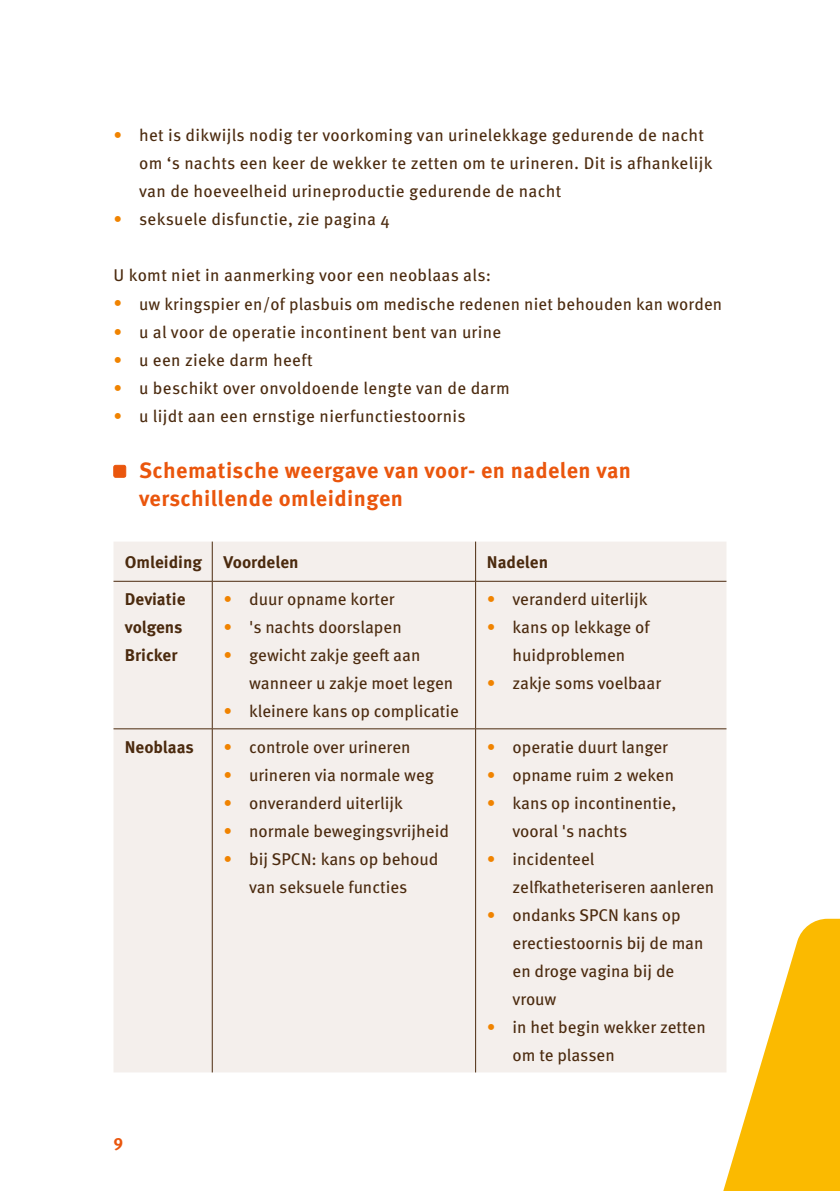
<style>
.page{position:relative;width:840px;height:1191px;background:#fff}
.page>*{position:absolute;margin:0;border:0;box-sizing:border-box;transform-origin:0 0}
.t1{font:700 22px/28px "Meta Pro";letter-spacing:.02em;color:#ea560d}
.t2{font:17px/28px "Meta Pro";color:#4b2a0e}
.t3{font:17px/28px "Meta Pro";letter-spacing:.02em;color:#4b2a0e}
.t4{font:700 17px/28px "Meta Pro";color:#4b2a0e}
.t5{font:700 17px "Meta Pro";color:#ea560d}
.s1{color:#f08300}
</style>
<div class="page">
<svg style="left:723px;top:918px;width:116px;height:273px"></svg>
<div style="left:114px;top:465px;width:12px;height:12px;background:#ea560d;border-radius:2px"></div>
<div style="left:113px;top:465px;width:13px;height:12px;border:1px solid #ea560d;border-radius:2px"></div>
<div style="left:113px;top:541px;width:613px;height:531px;background:#f4efec"></div>
<hr style="left:212px;top:541px;width:1px;height:40px;background:#4b2a0e">
<hr style="left:475px;top:541px;width:1px;height:40px;background:#4b2a0e">
<hr style="left:113px;top:581px;width:99px;height:1px;background:#4b2a0e">
<hr style="left:212px;top:581px;width:263px;height:1px;background:#4b2a0e">
<hr style="left:212px;top:581px;width:1px;height:147px;background:#4b2a0e">
<hr style="left:475px;top:581px;width:251px;height:1px;background:#4b2a0e">
<hr style="left:475px;top:581px;width:1px;height:147px;background:#4b2a0e">
<hr style="left:113px;top:728px;width:99px;height:1px;background:#4b2a0e">
<hr style="left:212px;top:728px;width:263px;height:1px;background:#4b2a0e">
<hr style="left:212px;top:729px;width:1px;height:343px;background:#4b2a0e">
<hr style="left:475px;top:728px;width:251px;height:1px;background:#4b2a0e">
<hr style="left:475px;top:729px;width:1px;height:343px;background:#4b2a0e">
<p class="t3" style="left:139px;top:120px;width:574px;text-indent:-26px"><span class="s1">•</span> het is dikwijls nodig ter voorkoming van urinelekkage gedurende de nacht om ‘s nachts een keer de wekker te zetten om te urineren. Dit is afhankelijk van de hoeveelheid urineproductie gedurende de nacht</p>
<p class="t3" style="left:113px;top:204px;width:278px"><span class="s1">•</span> seksuele disfunctie, zie pagina 4</p>
<p class="t3" style="left:113px;top:260px;width:379px">U komt niet in aanmerking voor een neoblaas als:</p>
<p class="t2" style="left:113px;top:288px;width:610px"><span class="s1">•</span> uw kringspier en/of plasbuis om medische redenen niet behouden kan worden</p>
<p class="t3" style="left:113px;top:316px;width:389px"><span class="s1">•</span> u al voor de operatie incontinent bent van urine</p>
<p class="t3" style="left:113px;top:344px;width:201px"><span class="s1">•</span> u een zieke darm heeft</p>
<p class="t3" style="left:113px;top:372px;width:397px"><span class="s1">•</span> u beschikt over onvoldoende lengte van de darm</p>
<p class="t3" style="left:113px;top:400px;width:353px"><span class="s1">•</span> u lijdt aan een ernstige nierfunctiestoornis</p>
<p class="t1" style="left:139px;top:454px;width:493px">Schematische weergave van voor- en nadelen van verschillende omleidingen</p>
<p class="t4" style="left:125px;top:547px;width:79px">Omleiding</p>
<p class="t4" style="left:223px;top:547px;width:76px">Voordelen</p>
<p class="t4" style="left:486px;top:547px;width:63px">Nadelen</p>
<p class="t4" style="left:125px;top:584px;width:62px">Deviatie volgens<br>Bricker</p>
<p class="t2" style="left:223px;top:584px;width:172px"><span class="s1">•</span> duur opname korter</p>
<p class="t2" style="left:486px;top:584px;width:162px"><span class="s1">•</span> veranderd uiterlijk</p>
<p class="t2" style="left:486px;top:612px;width:164px;text-align:center"><span class="s1">•</span> kans op lekkage of huidproblemen</p>
<p class="t2" style="left:486px;top:668px;width:176px"><span class="s1">•</span> zakje soms voelbaar</p>
<p class="t2" style="left:223px;top:612px;width:179px"><span class="s1">•</span> 's nachts doorslapen</p>
<p class="t2" style="left:249px;top:640px;width:205px;text-indent:-26px"><span class="s1">•</span> gewicht zakje geeft aan wanneer u zakje moet legen</p>
<p class="t2" style="left:223px;top:696px;width:237px"><span class="s1">•</span> kleinere kans op complicatie</p>
<p class="t4" style="left:125px;top:732px;width:70px">Neoblaas</p>
<p class="t2" style="left:223px;top:732px;width:188px"><span class="s1">•</span> controle over urineren</p>
<p class="t2" style="left:223px;top:760px;width:212px"><span class="s1">•</span> urineren via normale weg</p>
<p class="t2" style="left:223px;top:788px;width:181px"><span class="s1">•</span> onveranderd uiterlijk</p>
<p class="t2" style="left:223px;top:816px;width:227px"><span class="s1">•</span> normale bewegingsvrijheid</p>
<p class="t2" style="left:223px;top:844px;width:216px;text-align:center"><span class="s1">•</span> bij SPCN: kans op behoud van seksuele functies</p>
<p class="t5" style="left:113px;top:1127px;width:11px">9</p>
<p class="t2" style="left:486px;top:732px;width:183px"><span class="s1">•</span> operatie duurt langer</p>
<p class="t2" style="left:486px;top:760px;width:189px"><span class="s1">•</span> opname ruim 2 weken</p>
<p class="t2" style="left:512px;top:788px;width:165px;text-indent:-26px"><span class="s1">•</span> kans op incontinentie, vooral 's nachts</p>
<p class="t2" style="left:512px;top:844px;width:203px;text-indent:-26px"><span class="s1">•</span> incidenteel zelfkatheteriseren aanleren</p>
<p class="t2" style="left:512px;top:900px;width:192px;text-indent:-26px"><span class="s1">•</span> ondanks SPCN kans op erectiestoornis bij de man en droge vagina bij de vrouw</p>
<p class="t2" style="left:512px;top:1012px;width:195px;text-indent:-26px"><span class="s1">•</span> in het begin wekker zetten om te plassen</p>
</div>
